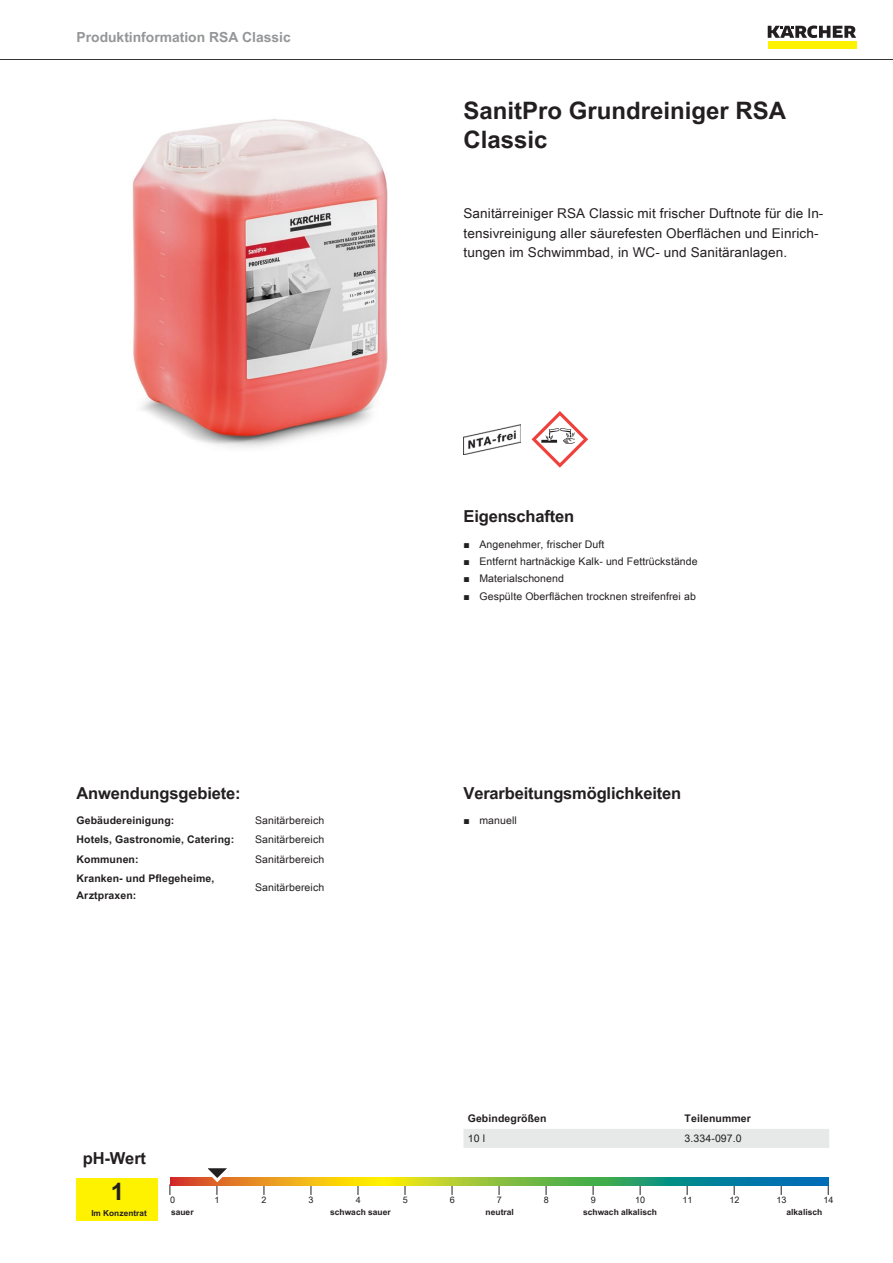
<style>
.page{position:relative;width:893px;height:1263px;background:#fff}
.page>*{position:absolute;margin:0;border:0;box-sizing:border-box;transform-origin:0 0}
.t1{font:700 24px/28.8px "Arial Unicode MS";color:#231f20}
.t2{font:700 16.5px "Arial Unicode MS";letter-spacing:-.01em;color:#231f20}
.t3{font:700 13.8px "Arial Unicode MS";color:#949698}
.t4{font:13.5px/19.5px "Arial Unicode MS";letter-spacing:.01em;color:#231f20}
.t5{font:10.5px "Arial Unicode MS";letter-spacing:.01em;color:#231f20}
.t6{font:700 10.5px/17.2px "Arial Unicode MS";letter-spacing:.01em;color:#231f20}
.t7{font:9px "Arial Unicode MS";color:#231f20}
.t8{font:700 8.4px "Arial Unicode MS";color:#231f20}
.t9{font:700 8.25px "Arial Unicode MS";color:#231f20}
.s1{font-family:"Arial"}
</style>
<div class="page">
<hr style="left:0;top:59px;width:893px;height:1px;background:#231f20">
<div style="left:768px;top:42px;width:88px;height:7px;background:#fff200"></div>
<svg style="left:768px;top:26px;width:88px;height:12px"></svg>
<img style="left:132px;top:119px;width:256px;height:329px">
<img style="left:463px;top:424px;width:57px;height:30px">
<svg style="left:531px;top:411px;width:57px;height:57px"></svg>
<div style="left:77px;top:1178px;width:81px;height:42px;background:#fff200"></div>
<svg style="left:170px;top:1178px;width:658px;height:8px;background:#7ca54e"></svg>
<svg style="left:200px;top:1168px;width:38px;height:27px"></svg>
<div style="left:463px;top:1129px;width:366px;height:19px;background:#e7e8e8"></div>
<h3 class="t3" style="left:77px;top:27px;width:216px">Produktinformation RSA Classic</h3>
<h2 class="t2" style="left:77px;top:780px;width:166px">Anwendungsgebiete:</h2>
<p class="t6" style="left:77px;top:812px;width:99px">Gebäudereinigung:</p>
<p class="t5" style="left:255px;top:812px;width:71px">Sanitärbereich</p>
<p class="t6" style="left:77px;top:831px;width:159px">Hotels, Gastronomie, Catering:</p>
<p class="t5" style="left:255px;top:832px;width:71px">Sanitärbereich</p>
<p class="t6" style="left:77px;top:851px;width:64px">Kommunen:</p>
<p class="t5" style="left:255px;top:851px;width:71px">Sanitärbereich</p>
<p class="t6" style="left:77px;top:870px;width:139px">Kranken- und Pflegeheime,<br>Arztpraxen:</p>
<p class="t5" style="left:255px;top:879px;width:71px">Sanitärbereich</p>
<h1 class="t1" style="left:463px;top:97px;width:324px">SanitPro Grundreiniger RSA<br>Classic</h1>
<p class="t4" style="left:463px;top:203px;width:361px">Sanitärreiniger RSA Classic mit frischer Duftnote für die In&shy;tensivreinigung aller säurefesten Oberflächen und Einrich&shy;tungen im Schwimmbad, in WC- und Sanitäranlagen.</p>
<h2 class="t2" style="left:463px;top:504px;width:112px">Eigenschaften</h2>
<p class="t5" style="left:463px;top:536px;width:143px"><span class="s1">■</span> Angenehmer, frischer Duft</p>
<p class="t5" style="left:463px;top:554px;width:236px"><span class="s1">■</span> Entfernt hartnäckige Kalk‐ und Fettrückstände</p>
<p class="t5" style="left:463px;top:571px;width:102px"><span class="s1">■</span> Materialschonend</p>
<p class="t5" style="left:463px;top:588px;width:234px"><span class="s1">■</span> Gespülte Oberflächen trocknen streifenfrei ab</p>
<h2 class="t2" style="left:463px;top:780px;width:219px">Verarbeitungsmöglichkeiten</h2>
<p class="t5" style="left:463px;top:813px;width:55px"><span class="s1">■</span> manuell</p>
<p class="t6" style="left:468px;top:1110px;width:80px">Gebindegrößen</p>
<p class="t6" style="left:685px;top:1110px;width:68px">Teilenummer</p>
<p class="t5" style="left:468px;top:1130px;width:19px">10 l</p>
<p class="t5" style="left:685px;top:1130px;width:59px">3.334-097.0</p>
<h2 class="t2" style="left:83px;top:1146px;width:65px">pH-Wert</h2>
<h1 class="t1" style="left:111px;top:1178px;width:15px">1</h1>
<p class="t7" style="left:170px;top:1193px;width:7px">0</p>
<p class="t7" style="left:215px;top:1193px;width:7px">1</p>
<p class="t7" style="left:262px;top:1193px;width:7px">2</p>
<p class="t7" style="left:309px;top:1193px;width:7px">3</p>
<p class="t7" style="left:356px;top:1193px;width:7px">4</p>
<p class="t7" style="left:403px;top:1193px;width:7px">5</p>
<p class="t7" style="left:450px;top:1193px;width:7px">6</p>
<p class="t7" style="left:497px;top:1193px;width:7px">7</p>
<p class="t7" style="left:544px;top:1193px;width:7px">8</p>
<p class="t7" style="left:591px;top:1193px;width:7px">9</p>
<p class="t7" style="left:635px;top:1193px;width:12px">10</p>
<p class="t7" style="left:682px;top:1193px;width:12px">11</p>
<p class="t7" style="left:729px;top:1193px;width:12px">12</p>
<p class="t7" style="left:776px;top:1193px;width:12px">13</p>
<p class="t7" style="left:823px;top:1193px;width:12px">14</p>
<p class="t9" style="left:91px;top:1207px;width:57px">Im Konzentrat</p>
<p class="t8" style="left:171px;top:1206px;width:24px">sauer</p>
<p class="t8" style="left:330px;top:1206px;width:62px">schwach sauer</p>
<p class="t8" style="left:486px;top:1206px;width:30px">neutral</p>
<p class="t8" style="left:583px;top:1206px;width:75px">schwach alkalisch</p>
<p class="t8" style="left:786px;top:1206px;width:37px">alkalisch</p>
</div>
